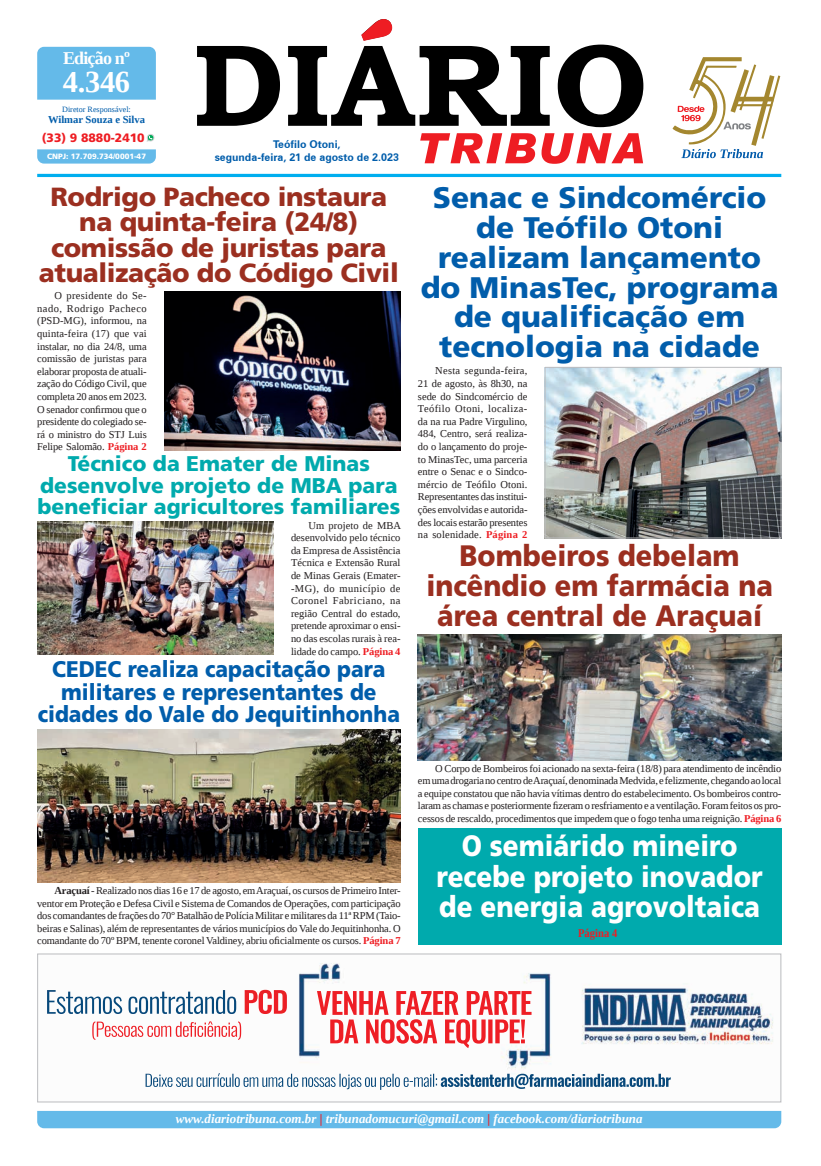
<style>
.page{position:relative;width:821px;height:1166px;background:#fff}
.page>*{position:absolute;margin:0;border:0;box-sizing:border-box;transform-origin:0 0}
.t1{font:700 30.45px "Liberation Serif";color:#fff}
.t2{font:900 29.75px/29.8px "Frutiger LT Std";color:#015dab;text-align:center}
.t3{font:900 29.57px/30.2px "Frutiger LT Std";color:#9b2f20;text-align:center;scale:.92 1}
.t4{font:900 29.4px/30.4px "Frutiger LT Std";color:#fff;text-align:center;scale:.88 1}
.t5{font:900 26.25px/25.4px "Frutiger LT Std";letter-spacing:-.015em;color:#9b2f20;text-align:center}
.t6{font:900 22.66px/22.8px "Frutiger LT Std";color:#015dab;text-align:center;scale:.92 1}
.t7{font:900 21.26px/21.3px "Frutiger LT Std";color:#00aaad;text-align:center}
.t8{font:700 18.03px "Liberation Serif";letter-spacing:-.045em;color:#fff}
.t9{font:italic 700 12.95px "Liberation Serif";color:#fff}
.t10{font:900 12.16px "Frutiger LT Std";color:#ee1d23}
.t11{font:700 11.9px "Liberation Serif";letter-spacing:.005em;color:#ee1d23;scale:.88 1}
.t12{font:700 10.67px/12.6px "Zurich BT";color:#015dab;text-align:center}
.t13{font:700 10.59px "Liberation Serif";color:#015dab}
.t14{font:10.5px/12.6px "Liberation Serif";letter-spacing:-.01em;color:#231f20;text-align:justify}
.t15{font:8.14px "Liberation Serif";color:#015dab}
.t16{font:900 7.7px "Frutiger LT Std";color:#fff}
.s1{font-weight:700;color:#ee1d23}
.s2{font-weight:700}
.s3{color:#ee1d23}
</style>
<div class="page">
<div style="left:37px;top:1111px;width:744px;height:17px;background:#64bae9"></div>
<hr style="left:37px;top:174px;width:744px;height:3px;background:#00aeef">
<svg style="left:197px;top:26px;width:446px;height:101px"></svg>
<svg style="left:361px;top:19px;width:31px;height:22px"></svg>
<svg style="left:420px;top:133px;width:223px;height:31px"></svg>
<svg style="left:673px;top:57px;width:108px;height:101px"></svg>
<div style="left:37px;top:47px;width:119px;height:53px;background:#64bae9"></div>
<svg style="left:37px;top:149px;width:119px;height:15px;background:#6ebeea"></svg>
<svg style="left:147px;top:134px;width:7px;height:8px"></svg>
<img style="left:47px;top:963px;width:727px;height:127px">
<div style="left:37px;top:953px;width:744px;height:149px;border:1px solid #bcbdc0"></div>
<div style="left:418px;top:828px;width:363px;height:116px;background:#00aaad"></div>
<img style="left:547px;top:369px;width:232px;height:167px">
<div style="left:545px;top:367px;width:236px;height:171px;border:1px solid #bcbdc0"></div>
<img style="left:164px;top:292px;width:237px;height:158px">
<img style="left:37px;top:521px;width:237px;height:133px">
<img style="left:418px;top:634px;width:363px;height:126px">
<img style="left:37px;top:729px;width:364px;height:153px">
<h3 class="t8" style="left:63px;top:45px;width:68px">Edição nº</h3>
<h1 class="t1" style="left:63px;top:61px;width:69px">4.346</h1>
<p class="t15" style="left:62px;top:104px;width:70px">Diretor Responsável:</p>
<p class="t13" style="left:48px;top:112px;width:99px">Wilmar Souza e Silva</p>
<p class="t10" style="left:42px;top:130px;width:104px">(33) 9 8880-2410</p>
<p class="t16" style="left:47px;top:151px;width:100px">CNPJ: 17.709.734/0001-47</p>
<p class="t12" style="left:215px;top:138px;width:186px">Teófilo Otoni,<br>segunda-feira, 21 de agosto de 2.023</p>
<h3 class="t5" style="left:39px;top:184px;width:361px">Rodrigo Pacheco instaura na quinta-feira (24/8) comissão de juristas para atualização do Código Civil</h3>
<p class="t14" style="left:37px;top:289px;width:111px;text-indent:17px">O presidente do Se&shy;nado, Rodrigo Pacheco (PSD-MG), informou, na quinta-feira (17) que vai instalar, no dia 24/8, uma comissão de juristas para elaborar proposta de atuali&shy;zação do Código Civil, que completa 20 anos em 2023.<br>O senador confirmou que o presidente do colegiado se&shy;rá o ministro do STJ Luis Felipe Salomão. <span class="s1">Página 2</span></p>
<h3 class="t7" style="left:37px;top:453px;width:364px">Técnico da Emater de Minas desenvolve projeto de MBA para beneficiar agricultores familiares</h3>
<p class="t14" style="left:291px;top:519px;width:112px;text-indent:17px">Um projeto de MBA desenvolvido pelo técnico da Empresa de Assistência Técnica e Extensão Rural de Minas Gerais (Emater--MG), do município de Coronel Fabriciano, na região Central do estado, pretende aproximar o ensi&shy;no das escolas rurais à rea&shy;lidade do campo. <span class="s1">Página 4</span></p>
<h3 class="t6" style="left:38px;top:657px;width:395px">CEDEC realiza capacitação para militares e representantes de cidades do Vale do Jequitinhonha</h3>
<p class="t14" style="left:37px;top:884px;width:365px;text-indent:17px"><span class="s2">Araçuaí</span> - Realizado nos dias 16 e 17 de agosto, em Araçuaí, os cursos de Primeiro Inter&shy;ventor em Proteção e Defesa Civil e Sistema de Comandos de Operações, com participação dos comandantes de frações do 70° Batalhão de Polícia Militar e militares da 11ª RPM (Taio&shy;beiras e Salinas), além de representantes de vários municípios do Vale do Jequitinhonha. O comandante do 70º BPM, tenente coronel Valdiney, abriu oficialmente os cursos. <span class="s1">Página 7</span></p>
<h2 class="t2" style="left:421px;top:183px;width:359px">Senac e Sindcomércio de Teófilo Otoni realizam lançamento do MinasTec, programa de qualificação em tecnologia na cidade</h2>
<p class="t14" style="left:418px;top:364px;width:111px;text-indent:17px">Nesta segunda-feira, 21 de agosto, às 8h30, na sede do Sindcomércio de Teófilo Otoni, localiza&shy;da na rua Padre Virgulino, 484, Centro, será realiza&shy;do o lançamento do proje&shy;to MinasTec, uma parceria entre o Senac e o Sindco&shy;mércio de Teófilo Otoni.<br>Representantes das institui&shy;ções envolvidas e autorida&shy;des locais estarão presentes na solenidade. <span class="s1">Página 2</span></p>
<h3 class="t3" style="left:426px;top:540px;width:378px">Bombeiros debelam incêndio em farmácia na área central de Araçuaí</h3>
<p class="t14" style="left:418px;top:762px;width:365px;text-indent:17px">O Corpo de Bombeiros foi acionado na sexta-feira (18/8) para atendimento de incêndio em uma drogaria no centro de Araçuaí, denominada Medvida, e felizmente, chegando ao local a equipe constatou que não havia vítimas dentro do estabelecimento. Os bombeiros contro&shy;laram as chamas e posteriormente fizeram o resfriamento e a ventilação. Foram feitos os pro&shy;cessos de rescaldo, procedimentos que impedem que o fogo tenha uma reignição. <span class="s1">Página 6</span></p>
<h3 class="t4" style="left:437px;top:830px;width:372px">O semiárido mineiro recebe projeto inovador de energia agrovoltaica</h3>
<p class="t11" style="left:578px;top:925px;width:46px">Página 4</p>
<p class="t9" style="left:176px;top:1110px;width:468px">www.diariotribuna.com.br <span class="s3">|</span> tribunadomucuri@gmail.com <span class="s3">|</span> facebook.com/diariotribuna</p>
</div>
